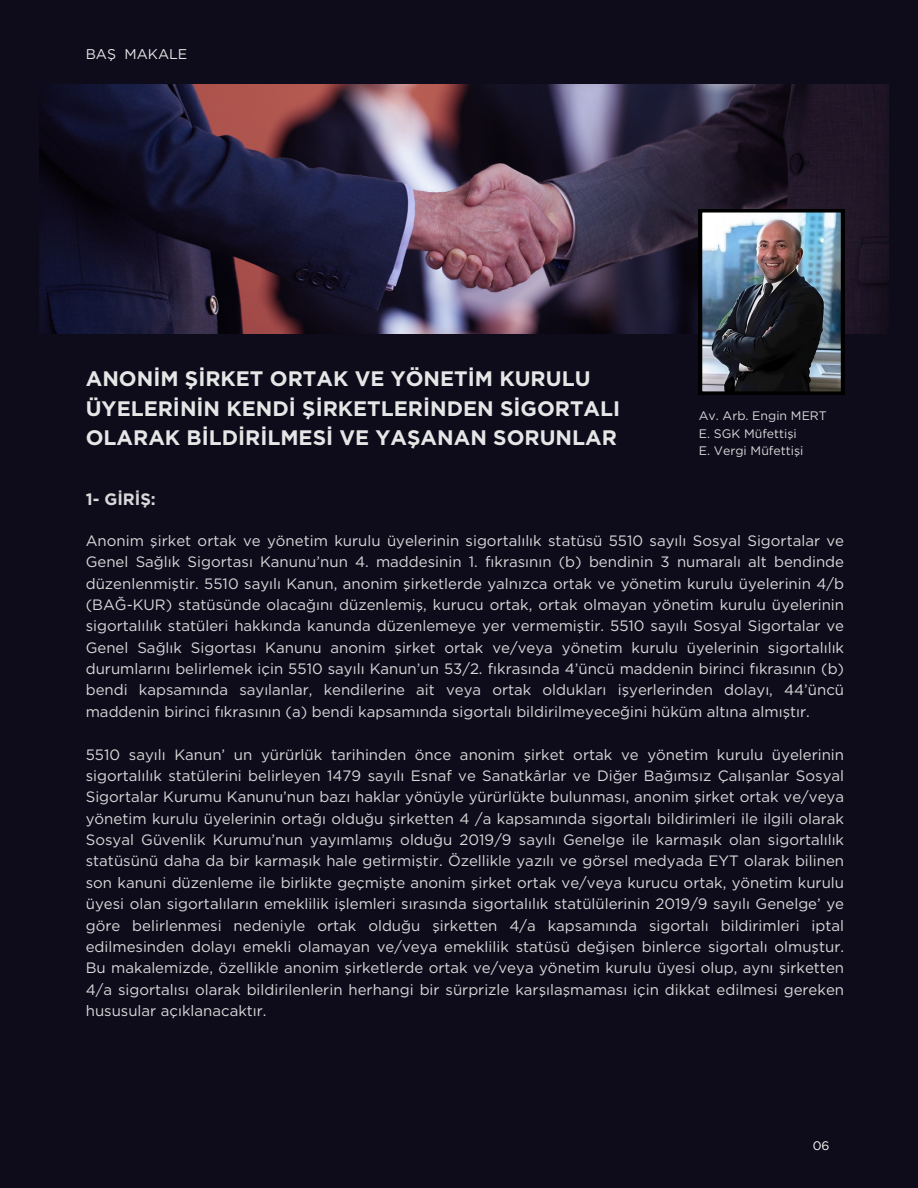
<style>
.page{position:relative;width:918px;height:1188px;background:#0e0b1b}
.page>*{position:absolute;margin:0;border:0;box-sizing:border-box;transform-origin:0 0}
.t1{font:700 21px/29.2px "Gotham";color:#e5e7e6}
.t2{font:700 16.5px "Gotham";color:#d9d9d9}
.t3{font:15px/21.3px "Gotham";color:#d9d9d9;text-align:justify}
.t4{font:14.1px "Gotham";color:#e5e7e6}
.t5{font:12.3px "Gotham";color:#d9d9d9}
.t6{font:12.3px "Gotham";color:#fff}
</style>
<div class="page">
<img style="left:39px;top:84px;width:849px;height:250px">
<img style="left:699px;top:209px;width:145px;height:186px">
<p class="t4" style="left:86px;top:46px;width:103px">BAŞ MAKALE</p>
<p class="t1" style="left:86px;top:364px;width:536px">ANONİM ŞİRKET ORTAK VE YÖNETİM KURULU<br>ÜYELERİNİN KENDİ ŞİRKETLERİNDEN SİGORTALI<br>OLARAK BİLDİRİLMESİ VE YAŞANAN SORUNLAR</p>
<h2 class="t5" style="left:699px;top:409px;width:129px">Av. Arb. Engin MERT</h2>
<h3 class="t5" style="left:699px;top:426px;width:97px">E. SGK Müfettişi</h3>
<h3 class="t5" style="left:699px;top:444px;width:104px">E. Vergi Müfettişi</h3>
<h4 class="t2" style="left:86px;top:489px;width:71px">1- GİRİŞ:</h4>
<h1 class="t3" style="left:86px;top:530px;width:760px">Anoni m şi rket ortak ve yöneti m kurulu üyeleri ni n sigortalılık statüsü 5510 sayılı Sosyal Sigortalar ve Genel Sağlık Sigortası Kanunu’nun 4. maddesinin 1. fıkrasının (b) bendinin 3 numaralı alt bendinde düzenlenmişti r. 5510 sayılı Kanun, anoni m şi rketlerde yalnızca ortak ve yöneti m kurulu üyeleri ni n 4/b (BAĞ-KUR) statüsünde olacağını düzenlemiş, kurucu ortak, ortak olmayan yöneti m kurulu üyeleri ni n sigortalılık statüleri hakkında kanunda düzenlemeye yer vermemişti r. 5510 sayılı Sosyal Sigortalar ve Genel Sağlık Sigortası Kanunu anoni m şi rket ortak ve/veya yöneti m kurulu üyeleri ni n sigortalılık durumlarını belirlemek için 5510 sayılı Kanun’un 53/2. fıkrasında 4’üncü maddenin birinci fıkrasının (b) bendi kapsamında sayılanlar, kendi leri ne ait veya ortak oldukları işyerleri nden dolayı, 44’üncü maddenin birinci fıkrasının (a) bendi kapsamında sigortalı bi ldiri lmeyeceğini hüküm altına almıştır.</h1>
<p class="t3" style="left:86px;top:744px;width:760px">5510 sayılı Kanun’ un yürürlük tarihinden önce anonim şirket ortak ve yönetim kurulu üyelerinin sigortalılık statüleri ni beli rleyen 1479 sayılı Esnaf ve Sanatkârlar ve Diğer Bağımsız Çalışanlar Sosyal Sigortalar Kurumu Kanunu’nun bazı haklar yönüyle yürürlükte bulunması, anonim şirket ortak ve/veya yönetim kurulu üyelerinin ortağı olduğu şirketten 4 /a kapsamında sigortalı bi ldirimleri i le i lgi li olarak Sosyal Güvenlik Kurumu’nun yayımlamış olduğu 2019/9 sayılı Genelge i le karmaşık olan sigortalılık statüsünü daha da bi r karmaşık hale geti rmişti r. Özelli kle yazılı ve görsel medyada EYT olarak bi li nen son kanuni düzenleme i le bi rli kte geçmişte anoni m şi rket ortak ve/veya kurucu ortak, yöneti m kurulu üyesi olan sigortalıların emekli lik işlemleri sırasında sigortalılık statülülerinin 2019/9 sayılı Genelge’ ye göre beli rlenmesi nedeniyle ortak olduğu şi rketten 4/a kapsamında sigortalı bi ldiri mleri iptal edi lmesi nden dolayı emekli olamayan ve/veya emekli li k statüsü değişen bi nlerce sigortalı olmuştur.<br>Bu makalemizde, özelli kle anoni m şi rketlerde ortak ve/veya yöneti m kurulu üyesi olup, aynı şi rketten 4/a sigortalısı olarak bi ldiri lenlerin herhangi bir sürprizle karşılaşmaması için dikkat edi lmesi gereken hususular açıklanacaktır.</p>
<p class="t6" style="left:813px;top:1138px;width:18px">06</p>
</div>
